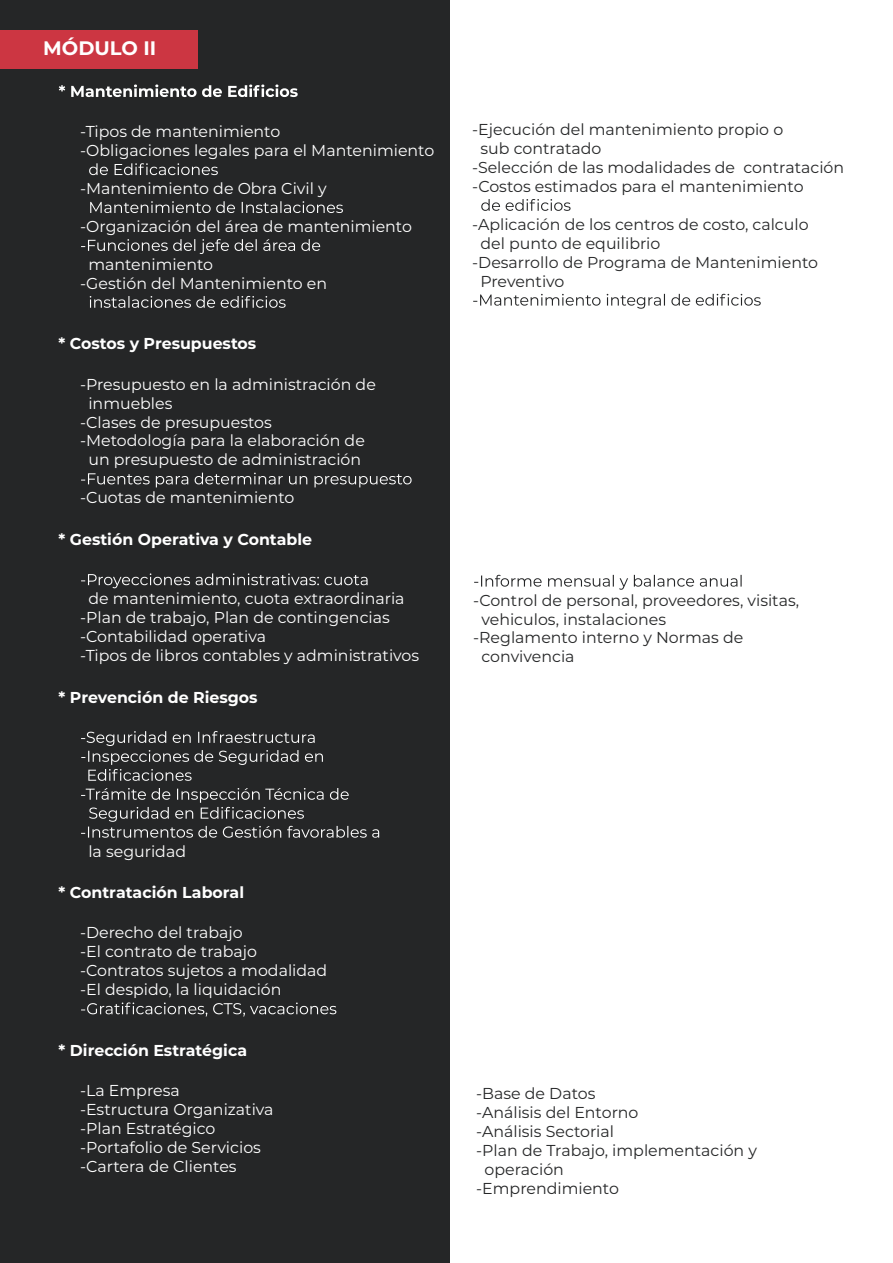
<style>
.page{position:relative;width:893px;height:1263px;background:#fff}
.page>*{position:absolute;margin:0;border:0;box-sizing:border-box;transform-origin:0 0}
.t1{font:700 19.5px "Montserrat";color:#fff}
.t2{font:15.75px/18.9px "Montserrat";color:#fff}
.t3{font:15.75px "Montserrat";color:#252627}
.t4{font:700 15.75px "Montserrat";color:#fff}
</style>
<div class="page">
<div style="left:0;top:0;width:450px;height:1263px;background:#252627"></div>
<svg style="left:59px;top:84px;width:239px;height:13px"></svg>
<svg style="left:89px;top:163px;width:129px;height:12px"></svg>
<svg style="left:90px;top:201px;width:253px;height:12px"></svg>
<svg style="left:81px;top:239px;width:239px;height:15px"></svg>
<svg style="left:90px;top:296px;width:196px;height:12px"></svg>
<svg style="left:81px;top:473px;width:331px;height:14px"></svg>
<svg style="left:81px;top:573px;width:287px;height:15px"></svg>
<svg style="left:81px;top:731px;width:242px;height:50px"></svg>
<svg style="left:81px;top:788px;width:298px;height:50px"></svg>
<svg style="left:81px;top:1002px;width:255px;height:14px"></svg>
<div style="left:0;top:31px;width:198px;height:38px;background:#cc3642"></div>
<svg style="left:481px;top:199px;width:90px;height:12px"></svg>
<svg style="left:473px;top:294px;width:288px;height:15px"></svg>
<svg style="left:474px;top:575px;width:268px;height:15px"></svg>
<p class="t1" style="left:43px;top:34px;width:115px">MÓDULO II</p>
<p class="t2" style="left:80px;top:122px;width:356px">-Tipos de mantenimiento<br>-Obligaciones legales para el Mantenimiento</p>
<p class="t2" style="left:80px;top:178px;width:248px">-Mantenimiento de Obra Civil y</p>
<p class="t2" style="left:80px;top:216px;width:333px">-Organización del área de mantenimiento</p>
<p class="t2" style="left:80px;top:254px;width:249px;text-indent:8px">mantenimiento<br>-Gestión del Mantenimiento en</p>
<p class="t4" style="left:59px;top:332px;width:199px">* Costos y Presupuestos</p>
<p class="t2" style="left:80px;top:374px;width:297px">-Presupuesto en la administración de</p>
<p class="t2" style="left:88px;top:393px;width:86px">inmuebles</p>
<p class="t2" style="left:80px;top:412px;width:193px">-Clases de presupuestos</p>
<p class="t2" style="left:80px;top:431px;width:286px">-Metodología para la elaboración de</p>
<p class="t2" style="left:88px;top:450px;width:274px">un presupuesto de administración</p>
<p class="t2" style="left:80px;top:488px;width:216px">-Cuotas de mantenimiento</p>
<p class="t4" style="left:59px;top:528px;width:255px">* Gestión Operativa y Contable</p>
<p class="t2" style="left:80px;top:588px;width:341px;text-indent:8px">de mantenimiento, cuota extraordinaria -Plan de trabajo, Plan de contingencias -Contabilidad operativa<br>-Tipos de libros contables y administrativos</p>
<p class="t4" style="left:59px;top:686px;width:201px">* Prevención de Riesgos</p>
<p class="t3" style="left:472px;top:119px;width:312px">-Ejecución del mantenimiento propio o</p>
<p class="t3" style="left:480px;top:138px;width:122px">sub contratado</p>
<p class="t3" style="left:472px;top:156px;width:373px">-Selección de las modalidades de contratación</p>
<p class="t3" style="left:472px;top:175px;width:333px">-Costos estimados para el mantenimiento</p>
<p class="t3" style="left:472px;top:213px;width:338px">-Aplicación de los centros de costo, calculo</p>
<p class="t3" style="left:480px;top:232px;width:181px">del punto de equilibrio</p>
<p class="t3" style="left:472px;top:251px;width:347px">-Desarrollo de Programa de Mantenimiento</p>
<p class="t3" style="left:480px;top:270px;width:85px">Preventivo</p>
<p class="t3" style="left:473px;top:589px;width:327px">-Control de personal, proveedores, visitas,</p>
<p class="t3" style="left:481px;top:608px;width:186px">vehiculos, instalaciones</p>
<p class="t3" style="left:473px;top:627px;width:272px">-Reglamento interno y Normas de</p>
<p class="t3" style="left:481px;top:646px;width:95px">convivencia</p>
<p class="t2" style="left:88px;top:841px;width:99px">la seguridad</p>
<p class="t4" style="left:59px;top:881px;width:187px">* Contratación Laboral</p>
<p class="t2" style="left:80px;top:923px;width:249px">-Derecho del trabajo<br>-El contrato de trabajo -Contratos sujetos a modalidad -El despido, la liquidación</p>
<p class="t4" style="left:59px;top:1039px;width:190px">* Dirección Estratégica</p>
<p class="t2" style="left:80px;top:1080px;width:195px">-La Empresa<br>-Estructura Organizativa -Plan Estratégico -Portafolio de Servicios -Cartera de Clientes</p>
<p class="t3" style="left:476px;top:1101px;width:164px">-Análisis del Entorno</p>
<p class="t3" style="left:476px;top:1120px;width:139px">-Análisis Sectorial</p>
<p class="t3" style="left:476px;top:1139px;width:282px">-Plan de Trabajo, implementación y</p>
<p class="t3" style="left:485px;top:1158px;width:81px">operación</p>
<p class="t3" style="left:476px;top:1177px;width:144px">-Emprendimiento</p>
</div>
